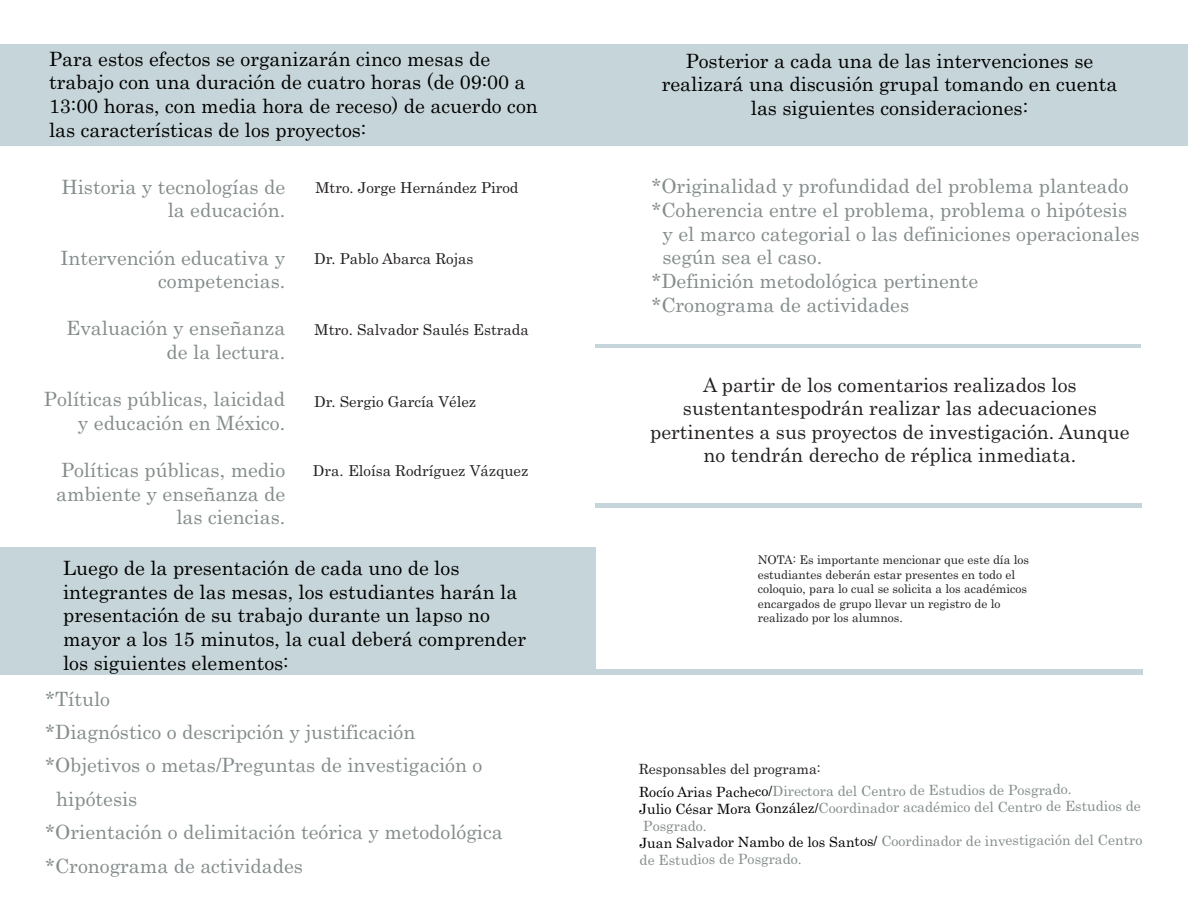
<style>
.page{position:relative;width:1188px;height:918px;background:#fff}
.page>*{position:absolute;margin:0;border:0;box-sizing:border-box;transform-origin:0 0}
.t1{font:19.65px/23.5px "Century";color:#848c8c;text-align:right}
.t2{font:19.65px/23.5px "Century";color:#000}
.t3{font:19.65px/23.5px "Century";color:#231f20;text-align:center}
.t4{font:15px "Century";color:#231f20}
.t5{font:14.1px/16.5px "Century";letter-spacing:-.005em;color:#848c8c}
.t6{font:14.1px/16.6px "Century";letter-spacing:-.005em;color:#000}
.t7{font:14.1px "Century";color:#231f20}
.t8{font:12px/14.4px "Century";color:#231f20}
</style>
<div class="page">
<div style="left:1px;top:44px;width:596px;height:102px;background:#c6d5d9"></div>
<div style="left:0;top:548px;width:595px;height:127px;background:#c6d5d9"></div>
<div style="left:590px;top:44px;width:598px;height:102px;background:#c6d5d9"></div>
<div style="left:595px;top:503px;width:547px;height:5px;background:#c6d5d9"></div>
<hr style="left:595px;top:344px;width:546px;height:4px;background:#c6d5d9">
<div style="left:595px;top:670px;width:547px;height:5px;background:#c6d5d9"></div>
<p class="t2" style="left:49px;top:49px;width:490px">Para estos efectos se organizarán cinco mesas de trabajo con una duración de cuatro horas (de 09:00 a 13:00 horas, con media hora de receso) de acuerdo con las características de los proyectos:</p>
<p class="t1" style="left:61px;top:177px;width:225px">Historia y tecnologías de la educación.</p>
<p class="t1" style="left:60px;top:247px;width:226px">Intervención educativa y competencias.</p>
<p class="t1" style="left:66px;top:318px;width:221px">Evaluación y enseñanza de la lectura.</p>
<p class="t1" style="left:44px;top:389px;width:243px">Políticas públicas, laicidad y educación en México.</p>
<p class="t1" style="left:56px;top:460px;width:230px">Políticas públicas, medio ambiente y enseñanza de las ciencias.</p>
<p class="t4" style="left:316px;top:182px;width:205px">Mtro. Jorge Hernández Pirod</p>
<p class="t4" style="left:314px;top:253px;width:161px">Dr. Pablo Abarca Rojas</p>
<p class="t4" style="left:315px;top:324px;width:216px">Mtro. Salvador Saulés Estrada</p>
<p class="t4" style="left:314px;top:395px;width:163px">Dr. Sergio García Vélez</p>
<p class="t4" style="left:313px;top:465px;width:217px">Dra. Eloísa Rodríguez Vázquez</p>
<p class="t2" style="left:63px;top:558px;width:464px">Luego de la presentación de cada uno de los integrantes de las mesas, los estudiantes harán la presentación de su trabajo durante un lapso no mayor a los 15 minutos, la cual deberá comprender los siguientes elementos:</p>
<p class="t1" style="left:45px;top:688px;width:66px">*Título</p>
<p class="t1" style="left:45px;top:722px;width:372px">*Diagnóstico o descripción y justificación</p>
<p class="t1" style="left:45px;top:755px;width:439px">*Objetivos o metas/Preguntas de investigación o</p>
<p class="t1" style="left:56px;top:789px;width:83px">hipótesis</p>
<p class="t1" style="left:45px;top:822px;width:459px">*Orientación o delimitación teórica y metodológica</p>
<p class="t1" style="left:45px;top:856px;width:259px">*Cronograma de actividades</p>
<p class="t2" style="left:662px;top:50px;width:457px;text-align:center">Posterior a cada una de las intervenciones se realizará una discusión grupal tomando en cuenta las siguientes consideraciones:</p>
<p class="t1" style="left:652px;top:176px;width:479px">*Originalidad y profundidad del problema planteado</p>
<p class="t1" style="left:652px;top:200px;width:477px">*Coherencia entre el problema, problema o hipótesis</p>
<p class="t1" style="left:662px;top:224px;width:479px">y el marco categorial o las definiciones operacionales</p>
<p class="t1" style="left:662px;top:247px;width:161px">según sea el caso.</p>
<p class="t1" style="left:652px;top:271px;width:328px">*Definición metodológica pertinente</p>
<p class="t1" style="left:652px;top:294px;width:259px">*Cronograma de actividades</p>
<p class="t3" style="left:650px;top:374px;width:481px">A partir de los comentarios realizados los sustentantespodrán realizar las adecuaciones pertinentes a sus proyectos de investigación. Aunque no tendrán derecho de réplica inmediata.</p>
<p class="t8" style="left:758px;top:554px;width:273px">NOTA: Es importante mencionar que este día los estudiantes deberán estar presentes en todo el coloquio, para lo cual se solicita a los académicos encargados de grupo llevar un registro de lo realizado por los alumnos.</p>
<p class="t7" style="left:639px;top:763px;width:183px">Responsables del programa:</p>
<p class="t5" style="left:819px;top:783px;width:324px;text-indent:-46px">Directora del Centro de Estudios de Posgrado.<br>Coordinador académico del Centro de Estudios de</p>
<p class="t6" style="left:639px;top:785px;width:181px">Rocío Arias Pacheco/<br>Julio César Mora González/</p>
<p class="t6" style="left:640px;top:835px;width:239px">Juan Salvador Nambo de los Santos/</p>
<p class="t5" style="left:643px;top:819px;width:65px">Posgrado.</p>
<p class="t5" style="left:881px;top:833px;width:263px">Coordinador de investigación del Centro</p>
<p class="t5" style="left:640px;top:852px;width:164px">de Estudios de Posgrado.</p>
</div>
